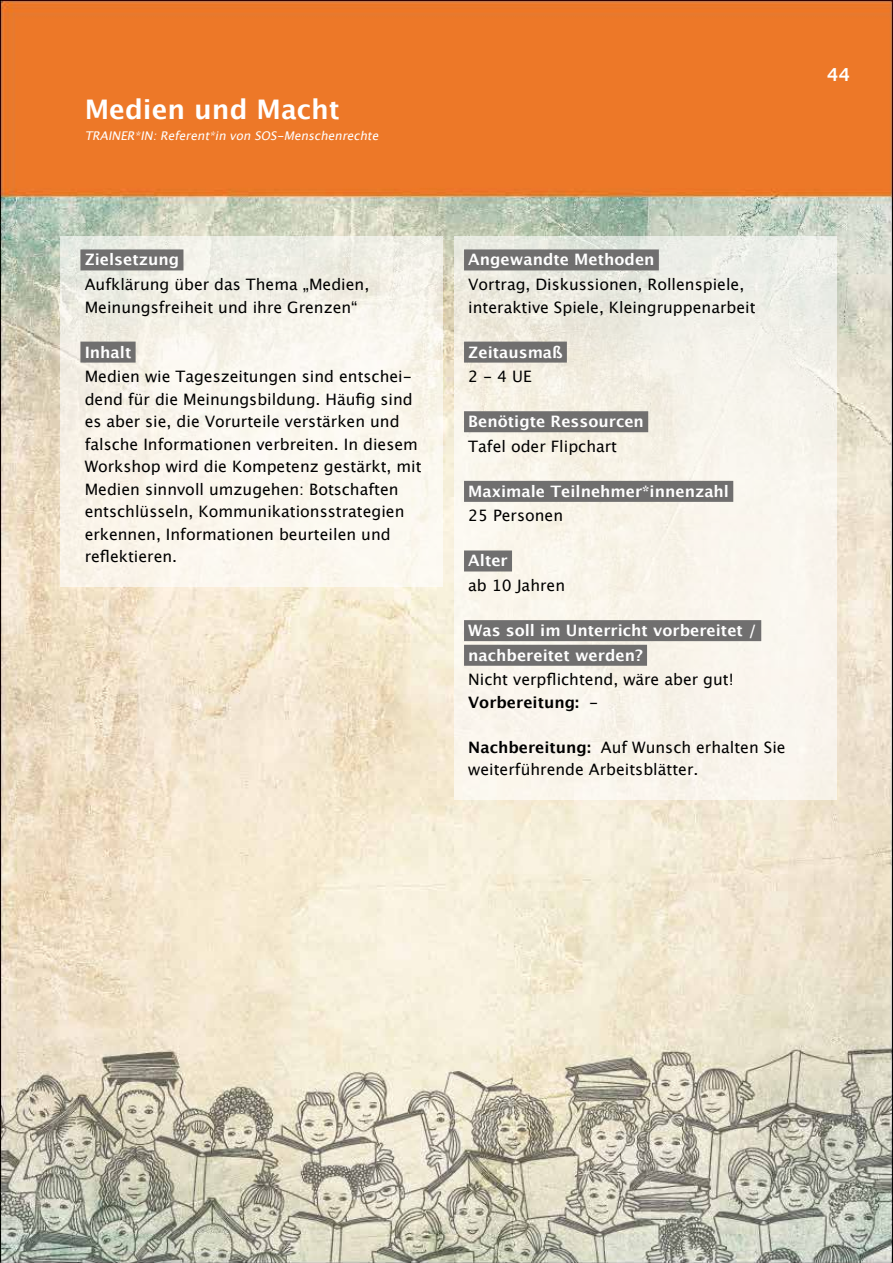
<style>
.page{position:relative;width:893px;height:1263px;background:#fff}
.page>*{position:absolute;margin:0;border:0;box-sizing:border-box;transform-origin:0 0}
.t1{font:700 27px "Lucida Grande";color:#fff}
.t2{font:700 18px "Lucida Grande";color:#fff}
.t3{font:15.75px/22.5px "Lucida Grande";color:#000}
.t4{font:700 15.75px/24.6px "Lucida Grande";color:#fff}
.t5{font:italic 12px "Lucida Grande";color:#fff}
.s1{font-weight:700}
</style>
<div class="page">
<img style="left:0;top:0;width:893px;height:1263px">
<div style="left:61px;top:236px;width:382px;height:351px;background:linear-gradient(to bottom,#f0efe6,#fff9f0)"></div>
<div style="left:454px;top:236px;width:383px;height:563px;background:linear-gradient(to bottom,#eeede4,#fdf8ef)"></div>
<div style="left:80px;top:249px;width:103px;height:21px;background:#706f6f"></div>
<div style="left:80px;top:342px;width:56px;height:21px;background:#706f6f"></div>
<div style="left:464px;top:249px;width:195px;height:21px;background:#706f6f"></div>
<div style="left:464px;top:342px;width:103px;height:21px;background:#706f6f"></div>
<div style="left:464px;top:411px;width:184px;height:21px;background:#706f6f"></div>
<div style="left:464px;top:481px;width:269px;height:21px;background:#706f6f"></div>
<div style="left:464px;top:550px;width:48px;height:21px;background:#706f6f"></div>
<div style="left:464px;top:620px;width:297px;height:21px;background:#706f6f"></div>
<div style="left:464px;top:645px;width:183px;height:21px;background:#706f6f"></div>
<h1 class="t1" style="left:85px;top:87px;width:257px">Medien und Macht</h1>
<p class="t5" style="left:85px;top:129px;width:299px">TRAINER*IN: Referent*in von SOS-Menschenrechte</p>
<p class="t4" style="left:85px;top:247px;width:96px">Zielsetzung</p>
<p class="t3" style="left:85px;top:273px;width:286px">Aufklärung über das Thema „Medien,<br>Meinungsfreiheit und ihre Grenzen“</p>
<p class="t4" style="left:85px;top:339px;width:48px">Inhalt</p>
<p class="t3" style="left:85px;top:365px;width:339px">Medien wie Tageszeitungen sind entschei&shy;dend für die Meinungsbildung. Häufig sind es aber sie, die Vorurteile verstärken und falsche Informationen verbreiten. In diesem Workshop wird die Kompetenz gestärkt, mit Medien sinnvoll umzugehen: Botschaften entschlüsseln, Kommunikationsstrategien erkennen, Informationen beurteilen und reflektieren.</p>
<p class="t2" style="left:827px;top:60px;width:25px">44</p>
<p class="t4" style="left:468px;top:247px;width:188px">Angewandte Methoden</p>
<p class="t3" style="left:468px;top:273px;width:289px">Vortrag, Diskussionen, Rollenspiele, interaktive Spiele, Kleingruppenarbeit</p>
<p class="t4" style="left:468px;top:339px;width:96px">Zeitausmaß</p>
<p class="t3" style="left:468px;top:365px;width:65px">2 - 4 UE</p>
<p class="t4" style="left:468px;top:409px;width:177px">Benötigte Ressourcen</p>
<p class="t3" style="left:468px;top:435px;width:150px">Tafel oder Flipchart</p>
<p class="t4" style="left:468px;top:479px;width:262px">Maximale Teilnehmer*innenzahl</p>
<p class="t3" style="left:468px;top:505px;width:96px">25 Personen</p>
<p class="t4" style="left:468px;top:548px;width:41px">Alter</p>
<p class="t3" style="left:468px;top:574px;width:98px">ab 10 Jahren</p>
<p class="t4" style="left:468px;top:618px;width:290px">Was soll im Unterricht vorbereitet / nachbereitet werden?</p>
<p class="t3" style="left:468px;top:669px;width:267px">Nicht verpflichtend, wäre aber gut!<br><span class="s1">Vorbereitung:</span> -</p>
<p class="t3" style="left:468px;top:736px;width:319px"><span class="s1">Nachbereitung:</span> Auf Wunsch erhalten Sie weiterführende Arbeitsblätter.</p>
</div>
